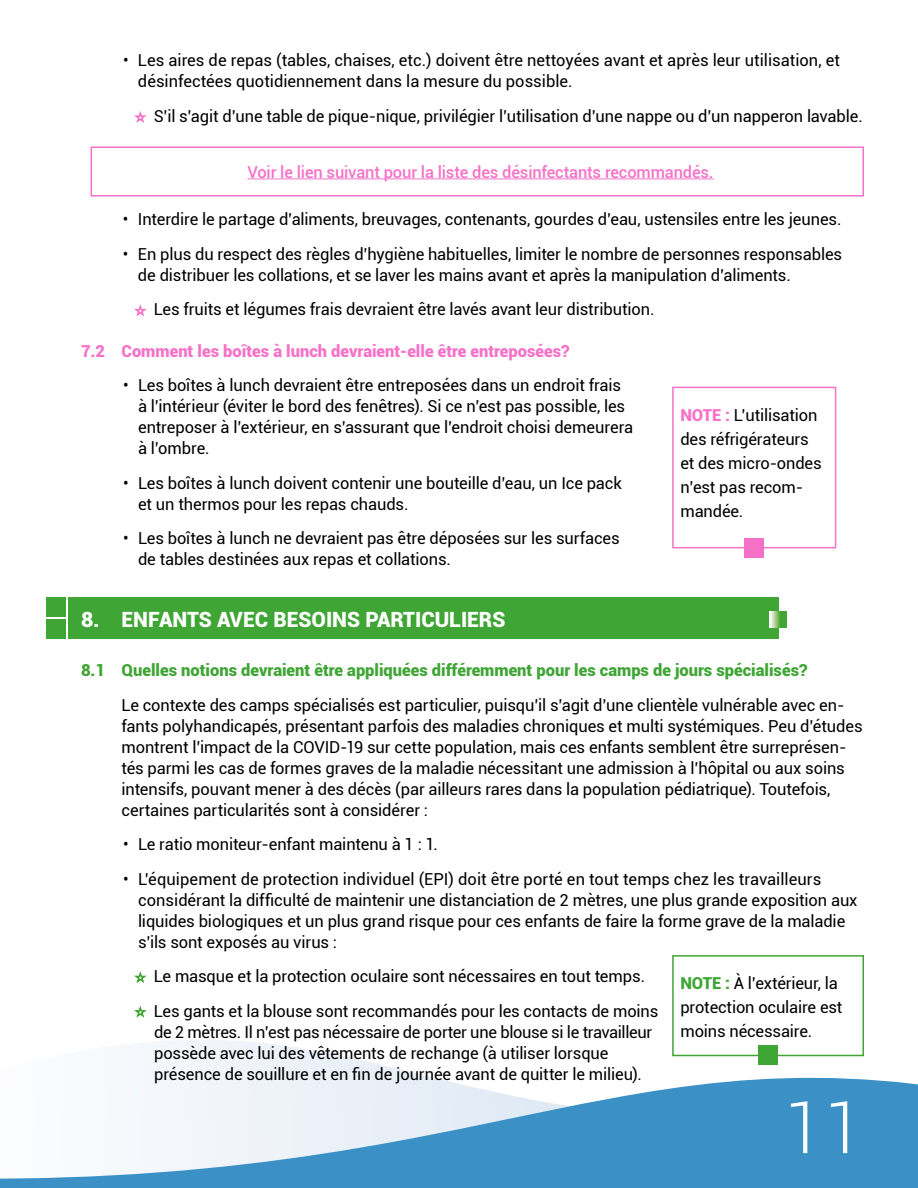
<style>
.page{position:relative;width:918px;height:1188px;background:#fff}
.page>*{position:absolute;margin:0;border:0;box-sizing:border-box;transform-origin:0 0}
.t1{font:300 72px "Roboto";color:#fff}
.t2{font:900 21px "Roboto";color:#fff}
.t3{font:16.5px/21px "Roboto";letter-spacing:-.005em;color:#000}
.t4{font:900 16.5px "Roboto";color:#3fa535}
.t5{font:500 16.5px "Roboto";letter-spacing:-.01em;color:#f672c8}
.t6{font:900 16.5px "Roboto";color:#f672c8}
.s1{font-weight:900;color:#f672c8}
.s2{font-weight:900;color:#3fa535}
</style>
<div class="page">
<svg style="left:0;top:1040px;width:918px;height:148px"></svg>
<div style="left:68px;top:598px;width:710px;height:41px;background:#3fa535"></div>
<div style="left:46px;top:598px;width:20px;height:19px;background:#3fa535"></div>
<div style="left:46px;top:619px;width:20px;height:20px;background:#3fa535"></div>
<hr style="left:248px;top:179px;width:466px;height:1px;background:#f672c8">
<div style="left:91px;top:146px;width:773px;height:51px;border:2px solid #f672c8"></div>
<div style="left:672px;top:387px;width:164px;height:161px;border:2px solid #f672c8"></div>
<div style="left:745px;top:539px;width:19px;height:19px;background:#f672c8"></div>
<svg style="left:770px;top:611px;width:16px;height:17px"></svg>
<div style="left:672px;top:955px;width:192px;height:101px;border:2px solid #3fa535"></div>
<div style="left:758px;top:1045px;width:20px;height:20px;background:#3fa535"></div>
<p class="t3" style="left:138px;top:49px;width:703px;text-indent:-15px">• Les aires de repas (tables, chaises, etc.) doivent être nettoyées avant et après leur utilisation, et désinfectées quotidiennement dans la mesure du possible.</p>
<p class="t3" style="left:154px;top:105px;width:711px">S’il s’agit d’une table de pique-nique, privilégier l’utilisation d’une nappe ou d’un napperon lavable.</p>
<p class="t5" style="left:248px;top:160px;width:468px">Voir le lien suivant pour la liste des désinfectants recommandés.</p>
<p class="t3" style="left:123px;top:208px;width:720px">• Interdire le partage d’aliments, breuvages, contenants, gourdes d’eau, ustensiles entre les jeunes.</p>
<p class="t3" style="left:138px;top:243px;width:706px;text-indent:-15px">• En plus du respect des règles d’hygiène habituelles, limiter le nombre de personnes responsables de distribuer les collations, et se laver les mains avant et après la manipulation d’aliments.</p>
<p class="t3" style="left:154px;top:298px;width:502px">Les fruits et légumes frais devraient être lavés avant leur distribution.</p>
<p class="t6" style="left:81px;top:339px;width:490px">7.2 Comment les boîtes à lunch devraient-elle être entreposées?</p>
<p class="t3" style="left:138px;top:374px;width:497px;text-indent:-15px">• Les boîtes à lunch devraient être entreposées dans un endroit frais à l’intérieur (éviter le bord des fenêtres). Si ce n’est pas possible, les entreposer à l’extérieur, en s’assurant que l’endroit choisi demeurera à l’ombre.</p>
<p class="t3" style="left:138px;top:472px;width:485px;text-indent:-15px">• Les boîtes à lunch doivent contenir une bouteille d’eau, un Ice pack et un thermos pour les repas chauds.</p>
<p class="t3" style="left:138px;top:527px;width:483px;text-indent:-15px">• Les boîtes à lunch ne devraient pas être déposées sur les surfaces de tables destinées aux repas et collations.</p>
<p class="t3" style="left:680px;top:402px;width:143px;line-height:24px"><span class="s1">NOTE :</span> L’utilisation des réfrigérateurs et des micro-ondes n’est pas recom&shy;mandée.</p>
<p class="t2" style="left:81px;top:605px;width:426px">8. ENFANTS AVEC BESOINS PARTICULIERS</p>
<p class="t4" style="left:81px;top:659px;width:728px">8.1 Quelles notions devraient être appliquées différemment pour les camps de jours spécialisés?</p>
<p class="t3" style="left:122px;top:694px;width:743px">Le contexte des camps spécialisés est particulier, puisqu’il s’agit d’une clientèle vulnérable avec en&shy;fants polyhandicapés, présentant parfois des maladies chroniques et multi systémiques. Peu d’études montrent l’impact de la COVID-19 sur cette population, mais ces enfants semblent être surreprésen&shy;tés parmi les cas de formes graves de la maladie nécessitant une admission à l’hôpital ou aux soins intensifs, pouvant mener à des décès (par ailleurs rares dans la population pédiatrique). Toutefois, certaines particularités sont à considérer :</p>
<p class="t3" style="left:123px;top:833px;width:317px">• Le ratio moniteur-enfant maintenu à 1 : 1.</p>
<p class="t3" style="left:138px;top:868px;width:721px;text-indent:-15px">• L’équipement de protection individuel (EPI) doit être porté en tout temps chez les travailleurs considérant la difficulté de maintenir une distanciation de 2 mètres, une plus grande exposition aux liquides biologiques et un plus grand risque pour ces enfants de faire la forme grave de la maladie s’ils sont exposés au virus :</p>
<p class="t3" style="left:154px;top:958px;width:506px;line-height:34.5px">Le masque et la protection oculaire sont nécessaires en tout temps.<br>Les gants et la blouse sont recommandés pour les contacts de moins</p>
<p class="t3" style="left:154px;top:1021px;width:500px">de 2 mètres. Il n’est pas nécessaire de porter une blouse si le travailleur possède avec lui des vêtements de rechange (à utiliser lorsque présence de souillure et en fin de journée avant de quitter le milieu).</p>
<p class="t3" style="left:680px;top:971px;width:164px;line-height:24px"><span class="s2">NOTE :</span> À l’extérieur, la protection oculaire est moins nécessaire.</p>
<h1 class="t1" style="left:784px;top:1078px;width:81px">11</h1>
</div>
